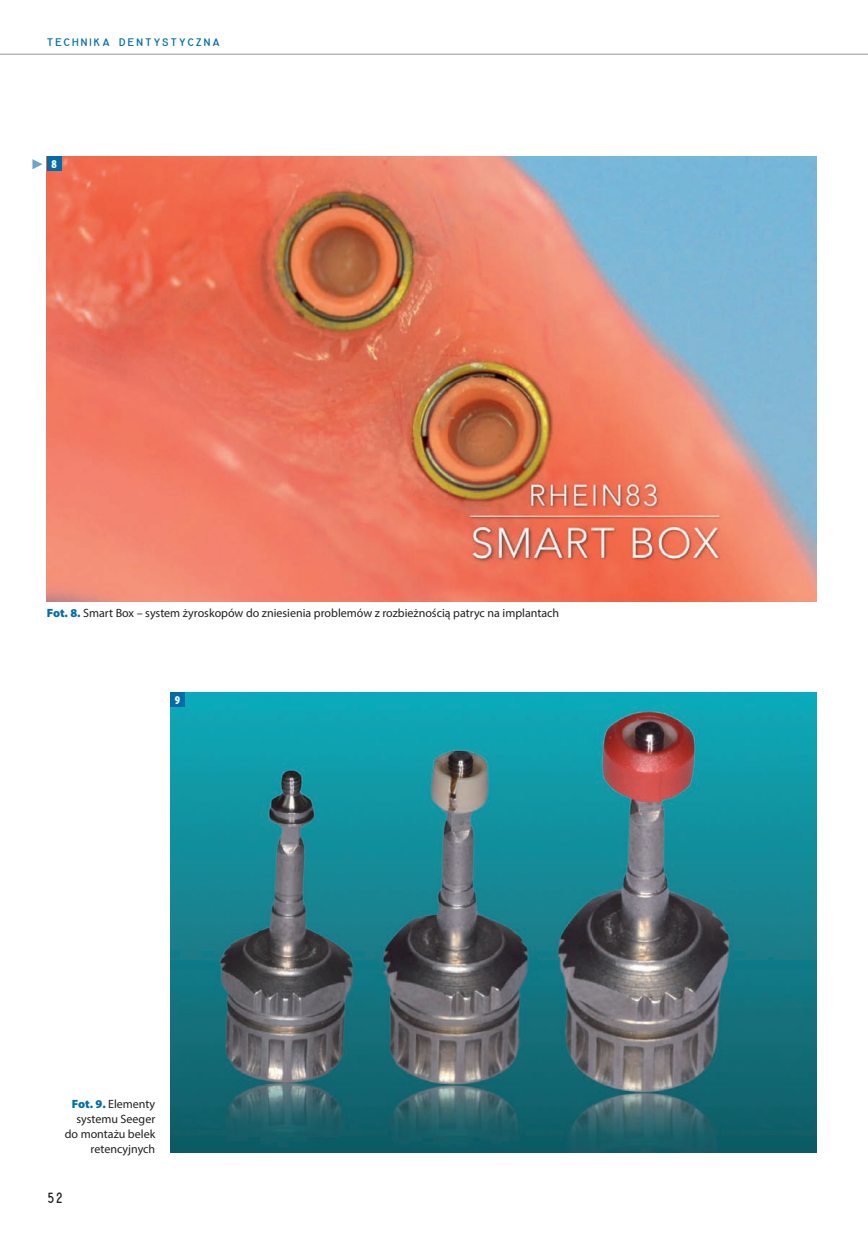
<style>
.page{position:relative;width:868px;height:1234px;background:#fff}
.page>*{position:absolute;margin:0;border:0;box-sizing:border-box;transform-origin:0 0}
.t1{font:15.75px "Gordon URWTCE Con";color:#231f20}
.t2{font:12px/15px "Myriad Pro";color:#231f20;text-align:right}
.t3{font:900 condensed 12px "Myriad Pro";color:#fff}
.t4{font:11.55px "Gordon URWTCE Con";letter-spacing:.145em;color:#006daa;scale:1.25 1}
.s1{font-weight:900;color:#006daa}
</style>
<div class="page">
<svg style="left:32px;top:159px;width:11px;height:10px"></svg>
<hr style="left:0;top:54px;width:867px;height:1px;background:#939598">
<img style="left:170px;top:692px;width:646px;height:460px">
<img style="left:47px;top:156px;width:769px;height:445px">
<div style="left:47px;top:156px;width:14px;height:15px;background:#006daa"></div>
<div style="left:170px;top:692px;width:15px;height:15px;background:#006daa"></div>
<p class="t4" style="left:47px;top:36px;width:140px">TECHNIKA DENTYSTYCZNA</p>
<p class="t3" style="left:51px;top:160px;width:7px">8</p>
<p class="t2" style="left:47px;top:606px;width:514px"><span class="s1">Fot. 8.</span> Smart Box – system żyroskopów do zniesienia problemów z rozbieżnością patryc na implantach</p>
<p class="t3" style="left:175px;top:696px;width:7px">9</p>
<p class="t2" style="left:65px;top:1097px;width:92px"><span class="s1">Fot. 9.</span> Elementy systemu Seeger do montażu belek retencyjnych</p>
<h1 class="t1" style="left:47px;top:1187px;width:18px">52</h1>
</div>
